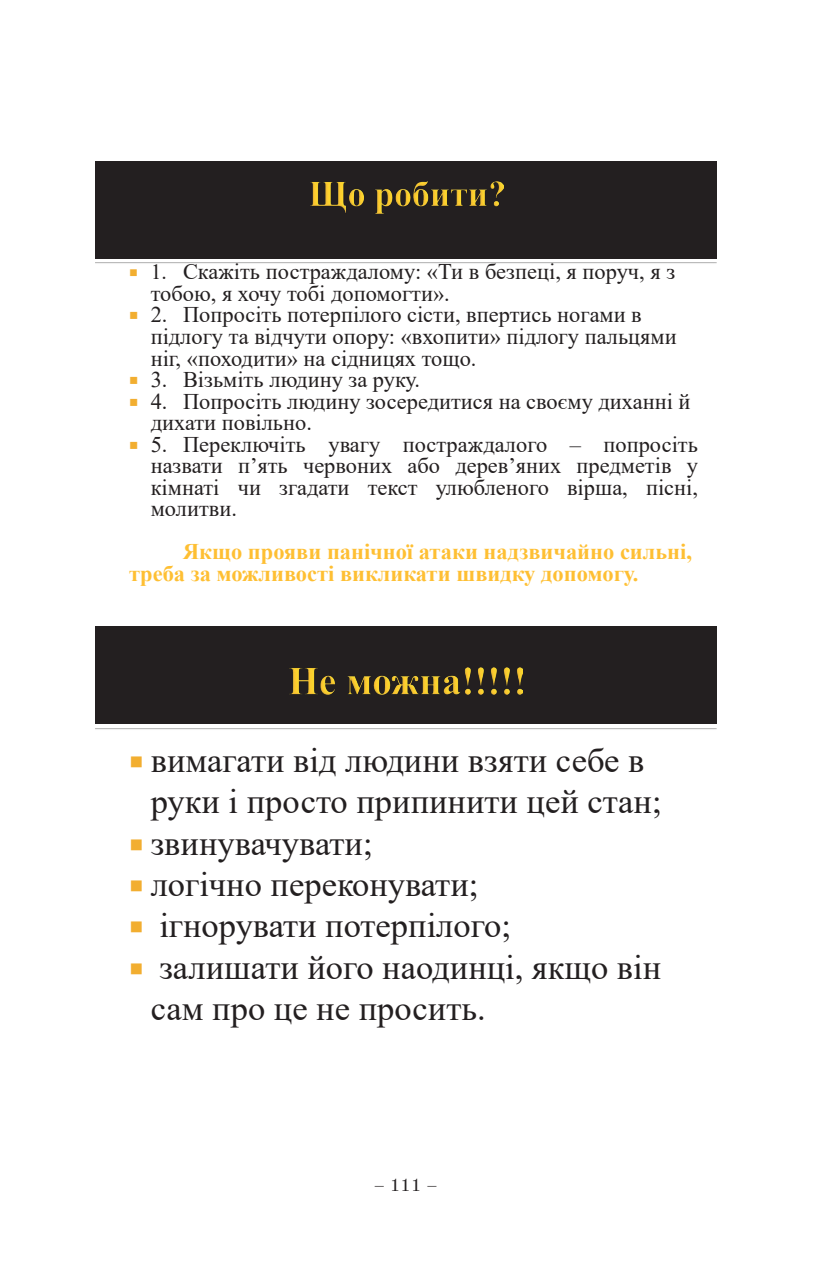
<style>
.page{position:relative;width:840px;height:1276px;background:#fff}
.page>*{position:absolute;margin:0;border:0;box-sizing:border-box;transform-origin:0 0}
.t1{font:34.4px/41.4px "Times New Roman";color:#231f20}
.t2{font:22.4px/21.6px "Times New Roman";color:#231f20}
.t3{font:700 22.4px/21.6px "Times New Roman";color:#febf33}
.t4{font:18px "Old Standard";color:#231f20}
.s1{color:#f2ae30}
.s2{font-size:21.6px}
</style>
<div class="page">
<svg style="left:95px;top:258px;width:621px;height:1px"></svg>
<div style="left:95px;top:161px;width:621px;height:97px;background:#231f20"></div>
<img style="left:310px;top:182px;width:193px;height:32px">
<div style="left:95px;top:626px;width:621px;height:98px;background:#231f20"></div>
<img style="left:290px;top:667px;width:232px;height:27px">
<p class="t2" style="left:151px;top:260px;width:525px;text-indent:-22px"><span class="s1">○</span> <span class="s2">1.</span> Скажіть постраждалому: «Ти в безпеці, я поруч, я з тобою, я хочу тобі допомогти».</p>
<p class="t2" style="left:151px;top:303px;width:527px;text-indent:-22px"><span class="s1">○</span> 2. Попросіть потерпілого сісти, впертись ногами в підлогу та відчути опору: «вхопити» підлогу пальцями ніг, «походити» на сідницях тощо.</p>
<p class="t2" style="left:129px;top:368px;width:292px"><span class="s1">○</span> 3. Візьміть людину за руку.</p>
<p class="t2" style="left:151px;top:389px;width:541px;text-indent:-22px"><span class="s1">○</span> 4. Попросіть людину зосередитися на своєму диханні й дихати повільно.</p>
<p class="t2" style="left:151px;top:432px;width:548px;text-align:justify;text-indent:-22px"><span class="s1">○</span> 5. Переключіть увагу постраждалого – попросіть назвати п’ять червоних або дерев’яних предметів у кімнаті чи згадати текст улюбленого вірша, пісні, молитви.</p>
<p class="t3" style="left:129px;top:540px;width:564px;text-indent:54px">Якщо прояви панічної атаки надзвичайно сильні, треба за можливості викликати швидку допомогу.</p>
<h1 class="t1" style="left:151px;top:738px;width:512px;text-indent:-22px"><span class="s1">○</span> вимагати від людини взяти себе в руки і просто припинити цей стан;</h1>
<h1 class="t1" style="left:129px;top:821px;width:245px"><span class="s1">○</span> звинувачувати;</h1>
<h1 class="t1" style="left:129px;top:862px;width:351px"><span class="s1">○</span> логічно переконувати;</h1>
<h1 class="t1" style="left:129px;top:904px;width:383px"><span class="s1">○</span> ігнорувати потерпілого;</h1>
<h1 class="t1" style="left:151px;top:945px;width:512px;text-indent:-22px"><span class="s1">○</span> залишати його наодинці, якщо він сам про це не просить.</h1>
<p class="t4" style="left:373px;top:1174px;width:65px">– 111 –</p>
</div>
